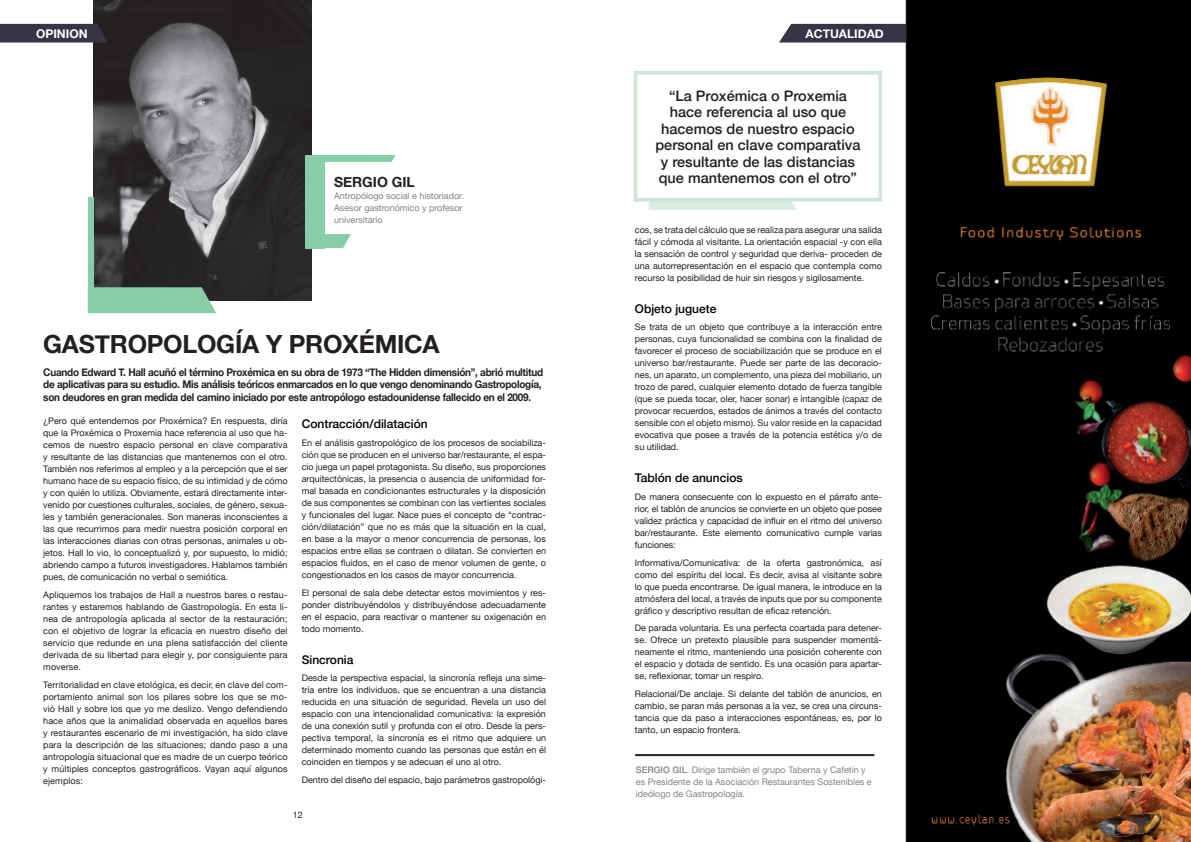
<style>
.page{position:relative;width:1191px;height:842px;background:#fff}
.page>*{position:absolute;margin:0;border:0;box-sizing:border-box;transform-origin:0 0}
.t1{font:700 25px "Helvetica Neue";letter-spacing:-.01em;color:#231f20}
.t2{font:500 14.5px/16.5px "Helvetica Neue";color:#231f20;text-align:center}
.t3{font:700 14px "Helvetica Neue";color:#231f20}
.t4{font:500 12px "Helvetica Neue";color:#000}
.t5{font:700 12px "Helvetica Neue";color:#fff}
.t6{font:700 10.6px/12.7px "Helvetica Neue";letter-spacing:-.025em;color:#231f20;scale:.94 1}
.t7{font:9px/12px "Helvetica Neue";color:#231f20;text-align:justify}
.t8{font:9px/12px "Helvetica Neue";color:#808285}
.s1{font-weight:500}
</style>
<div class="page">
<img style="left:94px;top:0;width:218px;height:300px">
<div style="left:305px;top:155px;width:20px;height:93px;background:#87cda8"></div>
<div style="left:308px;top:155px;width:140px;height:6px;background:#87cda8"></div>
<div style="left:305px;top:234px;width:85px;height:14px;background:#87cda8"></div>
<svg style="left:339px;top:155px;width:109px;height:93px"></svg>
<svg style="left:88px;top:287px;width:128px;height:26px;background:#83c4a1"></svg>
<div style="left:88px;top:197px;width:6px;height:106px;background:#87cda8"></div>
<svg style="left:0;top:24px;width:107px;height:19px;background:#3b3749"></svg>
<hr style="left:635px;top:754px;width:239px;height:2px;background:#231f20">
<svg style="left:633px;top:71px;width:249px;height:139px"></svg>
<svg style="left:779px;top:24px;width:127px;height:19px;background:#464254"></svg>
<img style="left:907px;top:0;width:284px;height:842px">
<hr style="left:906px;top:0;width:1px;height:842px;background:#231f20">
<h3 class="t5" style="left:36px;top:24px;width:53px">Opinion</h3>
<h3 class="t3" style="left:334px;top:171px;width:82px">sergio gil</h3>
<p class="t8" style="left:334px;top:190px;width:131px">Antropólogo social e historiador.<br>Asesor gastronómico y profesor universitario</p>
<h1 class="t1" style="left:43px;top:325px;width:86px">GASTROPOLOG</h1>
<h1 class="t1" style="left:235px;top:325px;width:72px">ÍA Y PRO</h1>
<h1 class="t1" style="left:342px;top:325px;width:99px">XÉMICA</h1>
<p class="t6" style="left:43px;top:366px;width:533px">Cuando Edward T. Hall acuñó el término Proxémica en su obra de 1973 “The Hidden dimensión”, abrió multitud de aplicativas para su estudio. Mis análisis teóricos enmarcados en lo que vengo denominando Gastropología, son deudores en gran medida del camino iniciado por este antropólogo estadounidense fallecido en el 2009.</p>
<p class="t7" style="left:43px;top:415px;width:246px">¿Pero qué entendemos por Proxémica? En respuesta, diría que la Proxémica o Proxemia hace referencia al uso que ha&shy;cemos de nuestro espacio personal en clave comparativa y resultante de las distancias que mantenemos con el otro.<br>También nos referimos al empleo y a la percepción que el ser humano hace de su espacio físico, de su intimidad y de cómo y con quién lo utiliza. Obviamente, estará directamente inter&shy;venido por cuestiones culturales, sociales, de género, sexua&shy;les y también generacionales. Son maneras inconscientes a las que recurrimos para medir nuestra posición corporal en las interacciones diarias con otras personas, animales u ob&shy;jetos. Hall lo vio, lo conceptualizó y, por supuesto, lo midió; abriendo campo a futuros investigadores. Hablamos también pues, de comunicación no verbal o semiótica.</p>
<p class="t7" style="left:43px;top:589px;width:246px">Apliquemos los trabajos de Hall a nuestros bares o restau&shy;rantes y estaremos hablando de Gastropología. En esta lí&shy;nea de antropología aplicada al sector de la restauración; con el objetivo de lograr la eficacia en nuestro diseño del servicio que redunde en una plena satisfacción del cliente derivada de su libertad para elegir y, por consiguiente para moverse.</p>
<p class="t7" style="left:43px;top:679px;width:246px">Territorialidad en clave etológica, es decir, en clave del com&shy;portamiento animal son los pilares sobre los que se mo&shy;vió Hall y sobre los que yo me deslizo. Vengo defendiendo hace años que la animalidad observada en aquellos bares y restaurantes escenario de mi investigación, ha sido clave para la descripción de las situaciones; dando paso a una antropología situacional que es madre de un cuerpo teórico y múltiples conceptos gastrográficos. Vayan aquí algunos ejemplos:</p>
<h3 class="t4" style="left:302px;top:414px;width:128px">Contracción/dilatación</h3>
<p class="t7" style="left:302px;top:437px;width:246px">En el análisis gastropológico de los procesos de sociabiliza&shy;ción que se producen en el universo bar/restaurante, el espa&shy;cio juega un papel protagonista. Su diseño, sus proporciones arquitectónicas, la presencia o ausencia de uniformidad for&shy;mal basada en condicionantes estructurales y la disposición de sus componentes se combinan con las vertientes sociales y funcionales del lugar. Nace pues el concepto de “contrac&shy;ción/dilatación” que no es más que la situación en la cual, en base a la mayor o menor concurrencia de personas, los espacios entre ellas se contraen o dilatan. Se convierten en espacios fluidos, en el caso de menor volumen de gente, o congestionados en los casos de mayor concurrencia.</p>
<p class="t7" style="left:302px;top:587px;width:246px">El personal de sala debe detectar estos movimientos y res&shy;ponder distribuyéndolos y distribuyéndose adecuadamente en el espacio, para reactivar o mantener su oxigenación en todo momento.</p>
<h3 class="t4" style="left:302px;top:650px;width:53px">Sincronia</h3>
<p class="t7" style="left:302px;top:673px;width:246px">Desde la perspectiva espacial, la sincronía refleja una sime&shy;tría entre los individuos, que se encuentran a una distancia reducida en una situación de seguridad. Revela un uso del espacio con una intencionalidad comunicativa: la expresión de una conexión sutil y profunda con el otro. Desde la pers&shy;pectiva temporal, la sincronía es el ritmo que adquiere un determinado momento cuando las personas que están en él coinciden en tiempos y se adecuan el uno al otro.</p>
<p class="t7" style="left:302px;top:774px;width:246px">Dentro del diseño del espacio, bajo parámetros gastropológi-</p>
<p class="t7" style="left:293px;top:810px;width:12px">12</p>
<h3 class="t5" style="left:805px;top:24px;width:80px">ACTUALI DAD</h3>
<h2 class="t2" style="left:655px;top:86px;width:206px">“La Proxémica o Proxemia hace referencia al uso que hacemos de nuestro espacio personal en clave comparativa y resultante de las distancias que mantenemos con el otro”</h2>
<p class="t7" style="left:635px;top:224px;width:248px">cos, se trata del cálculo que se realiza para asegurar una salida fácil y cómoda al visitante. La orientación espacial -y con ella la sensación de control y seguridad que deriva- proceden de una autorrepresentación en el espacio que contempla como recurso la posibilidad de huir sin riesgos y sigilosamente.</p>
<h3 class="t4" style="left:635px;top:299px;width:83px">Objeto juguete</h3>
<p class="t7" style="left:635px;top:322px;width:248px">Se trata de un objeto que contribuye a la interacción entre personas, cuya funcionalidad se combina con la finalidad de favorecer el proceso de sociabilización que se produce en el universo bar/restaurante. Puede ser parte de las decoracio&shy;nes, un aparato, un complemento, una pieza del mobiliario, un trozo de pared, cualquier elemento dotado de fuerza tangible (que se pueda tocar, oler, hacer sonar) e intangible (capaz de provocar recuerdos, estados de ánimos a través del contacto sensible con el objeto mismo). Su valor reside en la capacidad evocativa que posee a través de la potencia estética y/o de su utilidad.</p>
<h3 class="t4" style="left:635px;top:468px;width:109px">Tablón de anuncios</h3>
<p class="t7" style="left:635px;top:491px;width:248px">De manera consecuente con lo expuesto en el párrafo ante&shy;rior, el tablón de anuncios se convierte en un objeto que posee validez práctica y capacidad de influir en el ritmo del universo bar/restaurante. Este elemento comunicativo cumple varias funciones:</p>
<p class="t7" style="left:635px;top:557px;width:248px">Informativa/Comunicativa: de la oferta gastronómica, así como del espíritu del local. Es decir, avisa al visitante sobre lo que pueda encontrarse. De igual manera, le introduce en la atmósfera del local, a través de inputs que por su componente gráfico y descriptivo resultan de eficaz retención.</p>
<p class="t7" style="left:635px;top:622px;width:248px">De parada voluntaria. Es una perfecta coartada para detener&shy;se. Ofrece un pretexto plausible para suspender momentá&shy;neamente el ritmo, manteniendo una posición coherente con el espacio y dotada de sentido. Es una ocasión para apartar&shy;se, reflexionar, tomar un respiro.</p>
<p class="t7" style="left:635px;top:688px;width:248px">Relacional/De anclaje. Si delante del tablón de anuncios, en cambio, se paran más personas a la vez, se crea una circuns&shy;tancia que da paso a interacciones espontáneas, es, por lo tanto, un espacio frontera.</p>
<p class="t8" style="left:636px;top:765px;width:237px"><span class="s1">SERGIO GIL</span>. Dirige también el grupo Taberna y Cafetín y es Presidente de la Asociación Restaurantes Sostenibles e ideólogo de Gastropología.</p>
</div>
